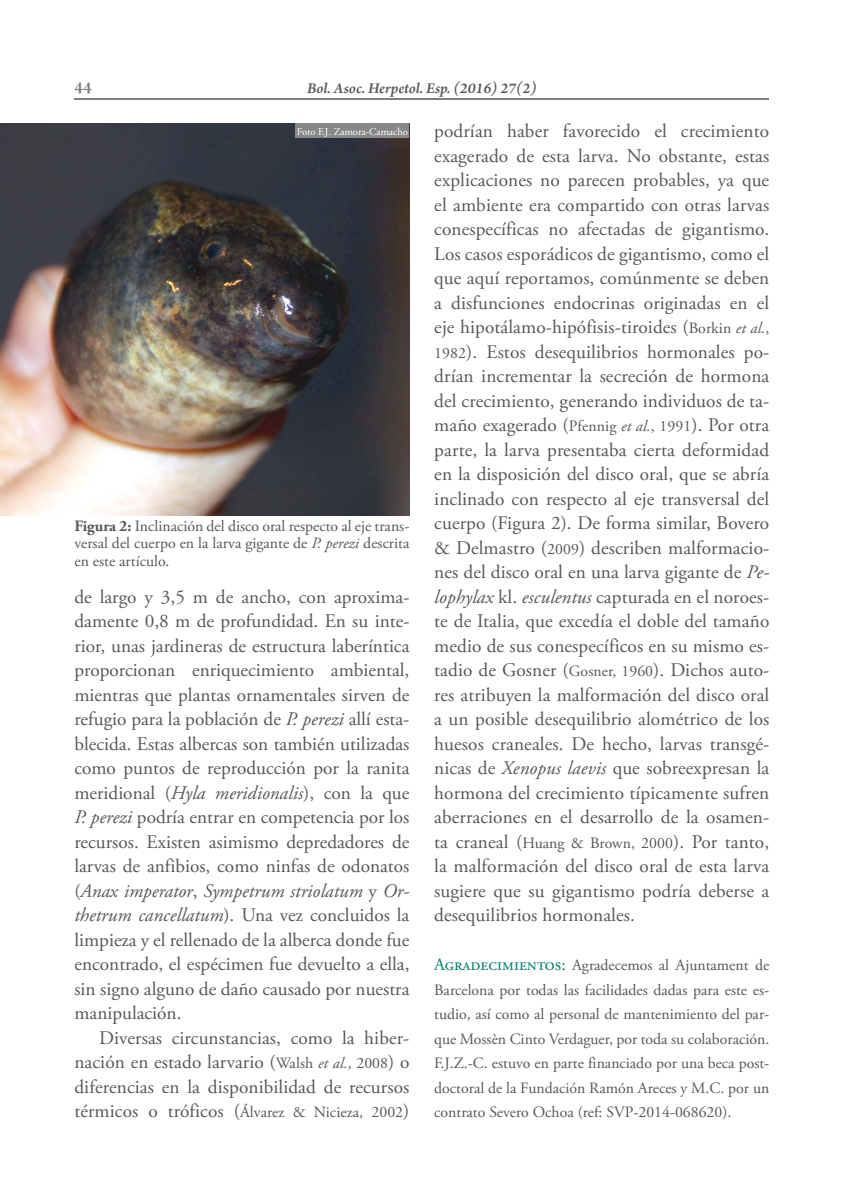
<style>
.page{position:relative;width:844px;height:1190px;background:#fff}
.page>*{position:absolute;margin:0;border:0;box-sizing:border-box;transform-origin:0 0}
.t1{font:19.25px/24.5px "Adobe Garamond Pro";letter-spacing:.005em;color:#58585a;text-align:justify}
.t2{font:600 17.5px "Arno Pro";color:#7e7f81}
.t3{font:15.75px/24.5px "Adobe Garamond Pro";color:#58585a;text-align:justify}
.t4{font:italic 600 15.75px "Arno Pro";color:#58585a}
.t5{font:10.5px "Adobe Garamond Pro";letter-spacing:-.005em;color:#fff}
.s1{font-weight:700}
.s2{font-style:italic}
.s3{font-size:15.75px}
.s4{font-style:italic;font-size:15.75px}
.s5{font-size:19.25px}
.s6{font-size:17.5px;color:#00806b}
</style>
<div class="page">
<hr style="left:74px;top:99px;width:695px;height:1px;background:#7e7f81">
<img style="left:0;top:123px;width:409px;height:393px">
<div style="left:295px;top:123px;width:114px;height:15px;background:#87888a"></div>
<p class="t2" style="left:74px;top:76px;width:19px">44</p>
<p class="t4" style="left:307px;top:78px;width:231px">Bol. Asoc. Herpetol. Esp. (2016) 27(2)</p>
<p class="t5" style="left:297px;top:127px;width:113px">Foto F.J. Zamora-Camacho</p>
<p class="t3" style="left:74px;top:518px;width:336px;line-height:17.5px"><span class="s1">Figura 2:</span> Inclinación del disco oral respecto al eje trans&shy;versal del cuerpo en la larva gigante de <span class="s2">P. perezi</span> descrita en este artículo.</p>
<p class="t1" style="left:74px;top:586px;width:336px">de largo y 3,5 m de ancho, con aproxima&shy;damente 0,8 m de profundidad. En su inte&shy;rior, unas jardineras de estructura laberíntica proporcionan enriquecimiento ambiental, mientras que plantas ornamentales sirven de refugio para la población de <span class="s2">P. perezi</span> allí esta&shy;blecida. Estas albercas son también utilizadas como puntos de reproducción por la ranita meridional (<span class="s2">Hyla meridionalis</span>), con la que <span class="s2">P. perezi</span> podría entrar en competencia por los recursos. Existen asimismo depredadores de larvas de anfibios, como ninfas de odonatos (<span class="s2">Anax imperator</span>, <span class="s2">Sympetrum striolatum</span> y <span class="s2">Or&shy;thetrum cancellatum</span>). Una vez concluidos la limpieza y el rellenado de la alberca donde fue encontrado, el espécimen fue devuelto a ella, sin signo alguno de daño causado por nuestra manipulación.</p>
<p class="t1" style="left:74px;top:1027px;width:336px;text-indent:25px">Diversas circunstancias, como la hiber&shy;nación en estado larvario (<span class="s3">Walsh</span> <span class="s4">et al.</span><span class="s3">, 2008</span>) o diferencias en la disponibilidad de recursos</p>
<p class="t3" style="left:74px;top:1101px;width:336px"><span class="s5">térmicos o tróficos (</span>Álvarez &amp; Nicieza, 2002<span class="s5">)</span></p>
<p class="t1" style="left:434px;top:121px;width:337px">podrían haber favorecido el crecimiento exagerado de esta larva. No obstante, estas explicaciones no parecen probables, ya que el ambiente era compartido con otras larvas conespecíficas no afectadas de gigantismo.<br>Los casos esporádicos de gigantismo, como el que aquí reportamos, comúnmente se deben a disfunciones endocrinas originadas en el eje hipotálamo-hipófisis-tiroides (<span class="s3">Borkin</span> <span class="s4">et al.</span><span class="s3">, 1982</span>). Estos desequilibrios hormonales po&shy;drían incrementar la secreción de hormona del crecimiento, generando individuos de ta&shy;maño exagerado (<span class="s3">Pfennig</span> <span class="s4">et al.</span><span class="s3">, 1991</span>). Por otra parte, la larva presentaba cierta deformidad en la disposición del disco oral, que se abría inclinado con respecto al eje transversal del cuerpo (Figura 2). De forma similar, Bovero &amp; Delmastro (<span class="s3">2009</span>) describen malformacio&shy;nes del disco oral en una larva gigante de <span class="s2">Pe&shy;lophylax</span> kl. <span class="s2">esculentus</span> capturada en el noroes&shy;te de Italia, que excedía el doble del tamaño medio de sus conespecíficos en su mismo es&shy;tadio de Gosner (<span class="s3">Gosner, 1960</span>). Dichos auto&shy;res atribuyen la malformación del disco oral a un posible desequilibrio alométrico de los huesos craneales. De hecho, larvas transgé&shy;nicas de <span class="s2">Xenopus laevis</span> que sobreexpresan la hormona del crecimiento típicamente sufren aberraciones en el desarrollo de la osamen&shy;ta craneal (<span class="s3">Huang &amp; Brown, 2000</span>). Por tanto, la malformación del disco oral de esta larva sugiere que su gigantismo podría deberse a desequilibrios hormonales.</p>
<p class="t3" style="left:434px;top:954px;width:336px"><span class="s6">Agradecimientos:</span> Agradecemos al Ajuntament de Barcelona por todas las facilidades dadas para este es&shy;tudio, así como al personal de mantenimiento del par&shy;que Mossèn Cinto Verdaguer, por toda su colaboración.<br>F.J.Z.-C. estuvo en parte financiado por una beca post&shy;doctoral de la Fundación Ramón Areces y M.C. por un contrato Severo Ochoa (ref: SVP-2014-068620).</p>
</div>
